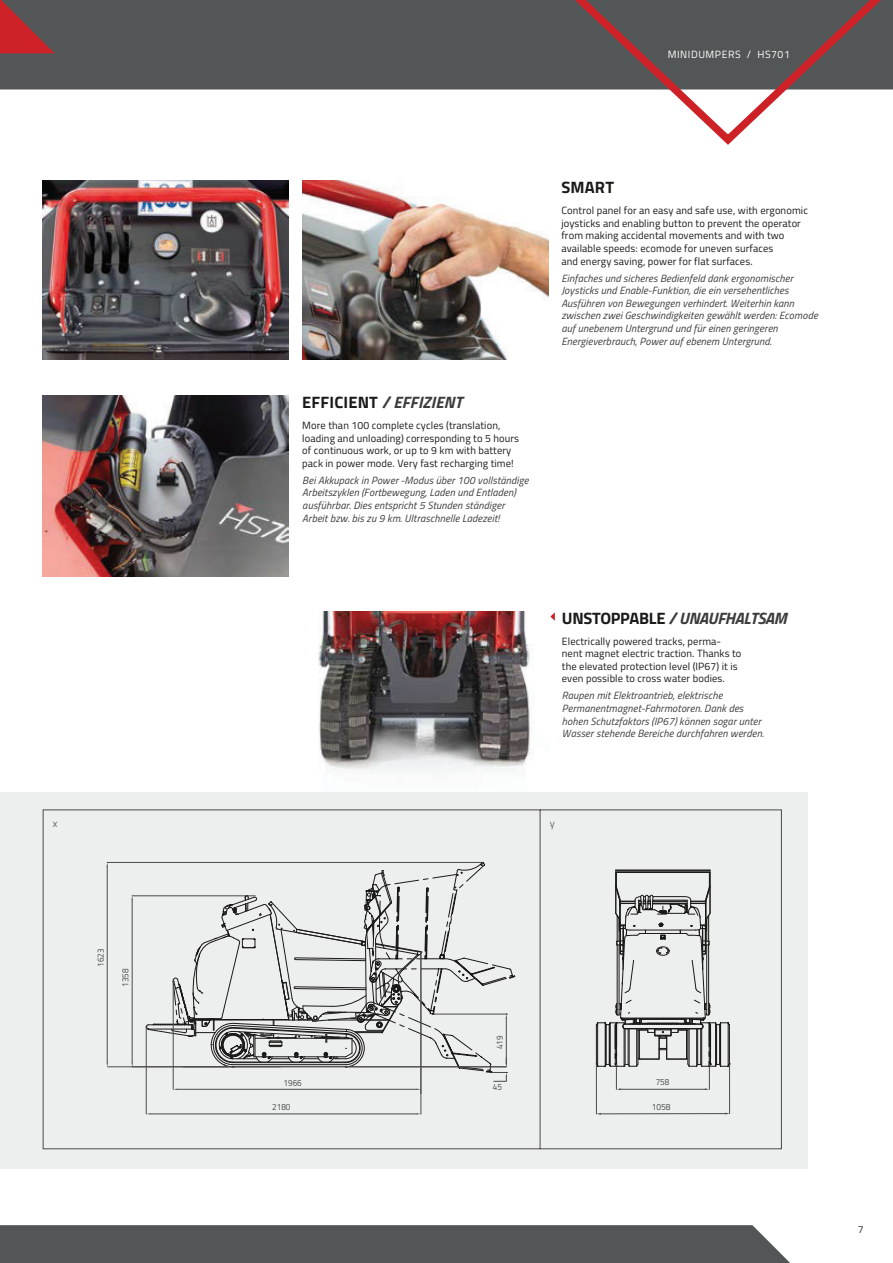
<style>
.page{position:relative;width:893px;height:1263px;background:#fff}
.page>*{position:absolute;margin:0;border:0;box-sizing:border-box;transform-origin:0 0}
.t1{font:italic 700 16.5px "Titillium";letter-spacing:-.02em;color:#3c3c3b}
.t2{font:italic 700 16.5px "Titillium";letter-spacing:.01em;color:#3c3c3b}
.t3{font:700 16.5px "Titillium";letter-spacing:.01em;color:#1a1a18}
.t4{font:italic 10.5px/12.6px "Titillium";letter-spacing:.01em;color:#3c3c3b}
.t5{font:10.5px/12.6px "Titillium";letter-spacing:.01em;color:#1a1a18}
.t6{font:10.5px "Titillium";letter-spacing:.05em;color:#fff}
.t7{font:300 10.5px "Titillium";color:#494a49}
.t8{font:10.5px "Titillium";color:#2c2d2b}
.t9{font:9px "Titillium";color:#494a49;scale:.9 1}
.t10{font:9px "Titillium";color:#494a49;scale:.93 1}
.t11{font:9px "Titillium";color:#494a49;scale:.89 1}
.s1{font-style:normal;color:#1a1a18}
</style>
<div class="page">
<div style="left:0;top:1225px;width:790px;height:38px;background:#535656"></div>
<div style="left:0;top:0;width:143px;height:90px;background:#535656"></div>
<svg style="left:143px;top:0;width:750px;height:145px"></svg>
<svg style="left:0;top:0;width:55px;height:53px;background:#903a3e"></svg>
<div style="left:0;top:792px;width:807px;height:376px;background:#edeeee"></div>
<img style="left:42px;top:181px;width:246px;height:179px">
<img style="left:318px;top:611px;width:214px;height:162px">
<img style="left:43px;top:396px;width:245px;height:180px">
<img style="left:302px;top:181px;width:246px;height:179px">
<svg style="left:43px;top:809px;width:739px;height:340px"></svg>
<svg style="left:550px;top:612px;width:5px;height:9px"></svg>
<p class="t6" style="left:668px;top:50px;width:124px">MINIDUMPERS / HS701</p>
<h1 class="t2" style="left:302px;top:397px;width:161px"><span class="s1">EFFICIENT</span> / EFFIZIENT</h1>
<p class="t5" style="left:302px;top:420px;width:218px">More than 100 complete cycles (translation, loading and unloading) corresponding to 5 hours of continuous work, or up to 9 km with battery pack in power mode. Very fast recharging time!</p>
<p class="t4" style="left:302px;top:475px;width:228px">Bei Akkupack in Power -Modus über 100 vollständige Arbeitszyklen (Fortbewegung, Laden und Entladen) ausführbar. Dies entspricht 5 Stunden ständiger Arbeit bzw. bis zu 9 km. Ultraschnelle Ladezeit!</p>
<h1 class="t3" style="left:561px;top:182px;width:54px">SMART</h1>
<p class="t5" style="left:561px;top:205px;width:248px">Control panel for an easy and safe use, with ergonomic joysticks and enabling button to prevent the operator from making accidental movements and with two available speeds: ecomode for uneven surfaces<br>and energy saving, power for flat surfaces.</p>
<p class="t4" style="left:561px;top:273px;width:258px">Einfaches und sicheres Bedienfeld dank ergonomischer Joysticks und Enable-Funktion, die ein versehentliches Ausführen von Bewegungen verhindert. Weiterhin kann zwischen zwei Geschwindigkeiten gewählt werden: Ecomode auf unebenem Untergrund und für einen geringeren Energieverbrauch, Power auf ebenem Untergrund.</p>
<h1 class="t1" style="left:562px;top:612px;width:227px"><span class="s1">UNSTOPPABLE</span> / UNAUFHALTSAM</h1>
<p class="t5" style="left:562px;top:636px;width:181px">Electrically powered tracks, perma&shy;nent magnet electric traction. Thanks to the elevated protection level (IP67) it is even possible to cross water bodies.</p>
<p class="t4" style="left:562px;top:691px;width:203px">Raupen mit Elektroantrieb, elektrische Permanentmagnet-Fahrmotoren. Dank des hohen Schutzfaktors (IP67) können sogar unter Wasser stehende Bereiche durchfahren werden.</p>
<p class="t7" style="left:53px;top:819px;width:6px">x</p>
<p class="t7" style="left:550px;top:819px;width:7px">y</p>
<p class="t9" style="left:97px;top:967px;width:22px;rotate:-90deg">1623</p>
<p class="t9" style="left:122px;top:987px;width:22px;rotate:-90deg">1358</p>
<p class="t9" style="left:284px;top:1079px;width:22px">1966</p>
<p class="t9" style="left:272px;top:1104px;width:22px">2180</p>
<p class="t9" style="left:496px;top:1049px;width:17px;rotate:-90deg">419</p>
<p class="t9" style="left:493px;top:1084px;width:12px">45</p>
<p class="t11" style="left:656px;top:1079px;width:17px">758</p>
<p class="t10" style="left:652px;top:1103px;width:22px">1058</p>
<p class="t8" style="left:858px;top:1226px;width:7px">7</p>
</div>
